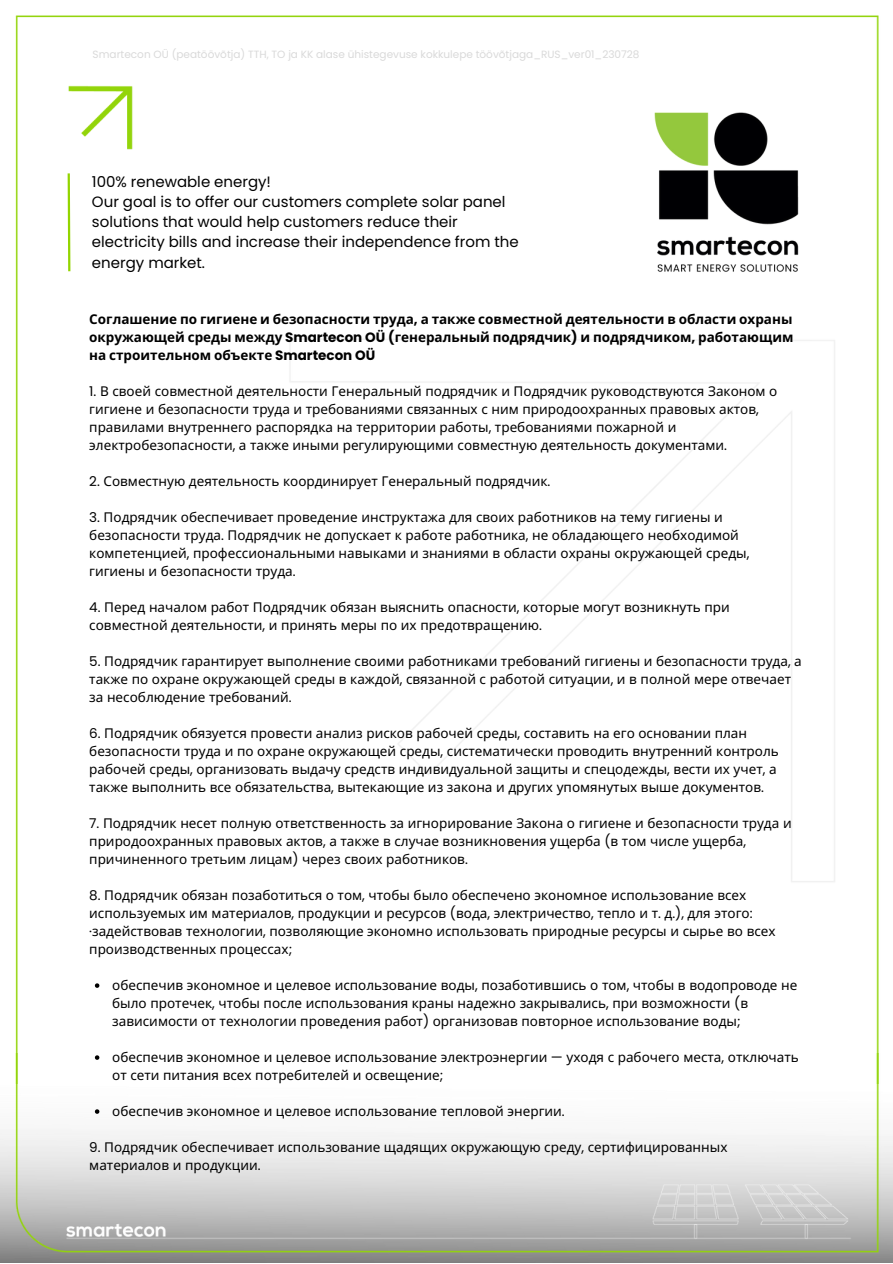
<style>
.page{position:relative;width:893px;height:1264px;background:#fff}
.page>*{position:absolute;margin:0;border:0;box-sizing:border-box;transform-origin:0 0}
.t1{font:15px/20.2px "Poppins";color:#000}
.t2{font:13.5px/18px "Noto Sans";color:#000}
.t3{font:700 13.5px/18px "Noto Sans";color:#000;text-align:justify}
.t4{font:10.5px "Poppins";color:#d9d9d9}
.s1{font-family:"Poppins"}
</style>
<div class="page">
<img style="left:1px;top:81px;width:891px;height:1173px">
<svg style="left:95px;top:983px;width:4px;height:4px"></svg>
<svg style="left:95px;top:1055px;width:4px;height:4px"></svg>
<svg style="left:95px;top:1109px;width:4px;height:4px"></svg>
<p class="t4" style="left:93px;top:47px;width:548px">Smartecon OÜ (peatöövõtja) TTH, TO ja KK alase ü histegevuse kokkulepe töövõtjaga_RUS_ver01_230728</p>
<p class="t1" style="left:92px;top:171px;width:181px">100% renewable energy!</p>
<p class="t1" style="left:92px;top:191px;width:428px">Our goal is to offer our customers complete solar panel solutions that would help customers reduce their electricity bills and increase their independence from the energy market.</p>
<p class="t3" style="left:89px;top:310px;width:705px">Соглашение по гигиене и безопасности труда<span class="s1">,</span> а также совместной деятельности в области охраны окружающей среды между <span class="s1">Smartecon OÜ (</span>генеральный подрядчик<span class="s1">)</span> и подрядчиком<span class="s1">,</span> работающим на строительном объекте <span class="s1">Smartecon OÜ</span></p>
<p class="t2" style="left:89px;top:382px;width:689px"><span class="s1">1.</span> В своей совместной деятельности Генеральный подрядчик и Подрядчик руководствуются Законом о гигиене и безопасности труда и требованиями связанных с ним природоохранных правовых актов<span class="s1">, </span>правилами внутреннего распорядка на территории работы<span class="s1">,</span> требованиями пожарной и электробезопасности<span class="s1">,</span> а также иными регулирующими совместную деятельность документами<span class="s1">.</span></p>
<p class="t2" style="left:89px;top:472px;width:462px"><span class="s1">2.</span> Совместную деятельность координирует Генеральный подрядчик<span class="s1">.</span></p>
<p class="t2" style="left:89px;top:508px;width:661px"><span class="s1">3.</span> Подрядчик обеспечивает проведение инструктажа для своих работников на тему гигиены и безопасности труда<span class="s1">.</span> Подрядчик не допускает к работе работника<span class="s1">,</span> не обладающего необходимой компетенцией<span class="s1">,</span> профессиональными навыками и знаниями в области охраны окружающей среды<span class="s1">, </span>гигиены и безопасности труда<span class="s1">.</span></p>
<p class="t2" style="left:89px;top:598px;width:642px"><span class="s1">4.</span> Перед началом работ Подрядчик обязан выяснить опасности<span class="s1">,</span> которые могут возникнуть при совместной деятельности<span class="s1">,</span> и принять меры по их предотвращению<span class="s1">.</span></p>
<p class="t2" style="left:89px;top:652px;width:714px"><span class="s1">5.</span> Подрядчик гарантирует выполнение своими работниками требований гигиены и безопасности труда<span class="s1">,</span> а также по охране окружающей среды в каждой<span class="s1">,</span> связанной с работой ситуации<span class="s1">,</span> и в полной мере отвечает за несоблюдение требований<span class="s1">.</span></p>
<p class="t2" style="left:89px;top:724px;width:691px"><span class="s1">6.</span> Подрядчик обязуется провести анализ рисков рабочей среды<span class="s1">,</span> составить на его основании план безопасности труда и по охране окружающей среды<span class="s1">,</span> систематически проводить внутренний контроль рабочей среды<span class="s1">,</span> организовать выдачу средств индивидуальной защиты и спецодежды<span class="s1">,</span> вести их учет<span class="s1">,</span> а также выполнить все обязательства<span class="s1">,</span> вытекающие из закона и других упомянутых выше документов<span class="s1">.</span></p>
<p class="t2" style="left:89px;top:814px;width:703px"><span class="s1">7.</span> Подрядчик несет полную ответственность за игнорирование Закона о гигиене и безопасности труда и природоохранных правовых актов<span class="s1">,</span> а также в случае возникновения ущерба <span class="s1">(</span>в том числе ущерба<span class="s1">, </span>причиненного третьим лицам<span class="s1">)</span> через своих работников<span class="s1">.</span></p>
<p class="t2" style="left:89px;top:885px;width:664px"><span class="s1">8.</span> Подрядчик обязан позаботиться о том<span class="s1">,</span> чтобы было обеспечено экономное использование всех используемых им материалов<span class="s1">,</span> продукции и ресурсов <span class="s1">(</span>вода<span class="s1">,</span> электричество<span class="s1">,</span> тепло и т<span class="s1">.</span> д<span class="s1">.),</span> для этого<span class="s1">:</span></p>
<p class="t2" style="left:89px;top:921px;width:688px"><span class="s1">·</span>задействовав технологии<span class="s1">,</span> позволяющие экономно использовать природные ресурсы и сырье во всех производственных процессах<span class="s1">;</span></p>
<p class="t2" style="left:112px;top:975px;width:686px">обеспечив экономное и целевое использование воды<span class="s1">,</span> позаботившись о том<span class="s1">,</span> чтобы в водопроводе не было протечек<span class="s1">,</span> чтобы после использования краны надежно закрывались<span class="s1">,</span> при возможности <span class="s1">(</span>в зависимости от технологии проведения работ<span class="s1">)</span> организовав повторное использование воды<span class="s1">;</span></p>
<p class="t2" style="left:112px;top:1047px;width:688px">обеспечив экономное и целевое использование электроэнергии <span class="s1">—</span> уходя с рабочего места<span class="s1">,</span> отключать от сети питания всех потребителей и освещение<span class="s1">;</span></p>
<p class="t2" style="left:112px;top:1101px;width:454px">обеспечив экономное и целевое использование тепловой энергии<span class="s1">.</span></p>
<p class="t2" style="left:89px;top:1137px;width:639px"><span class="s1">9.</span> Подрядчик обеспечивает использование щадящих окружающую среду<span class="s1">,</span> сертифицированных материалов и продукции<span class="s1">.</span></p>
</div>
